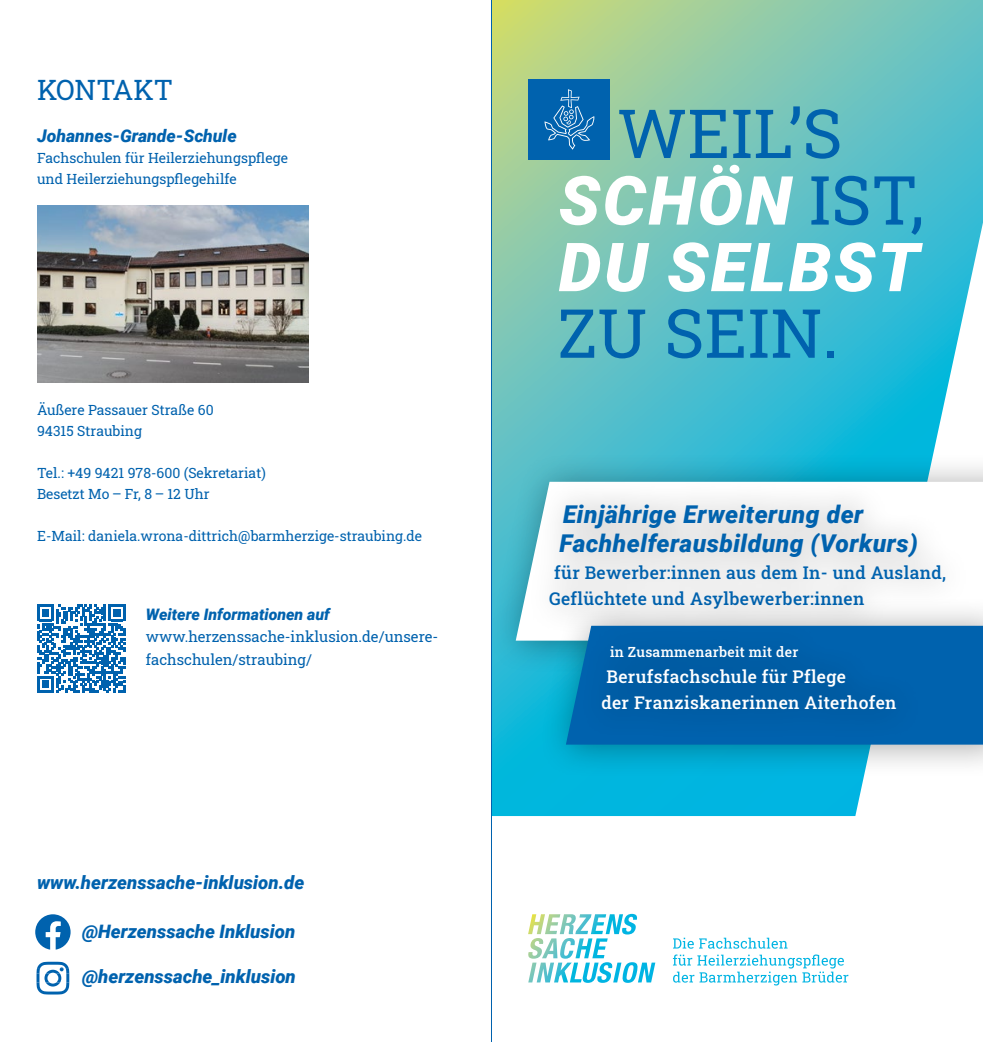
<style>
.page{position:relative;width:983px;height:1042px;background:#fff}
.page>*{position:absolute;margin:0;border:0;box-sizing:border-box;transform-origin:0 0}
.t1{font:italic 900 67.73px/66.5px "Roboto";letter-spacing:.035em;color:#fff}
.t2{font:67.73px "Roboto Slab";color:#0062ae}
.t3{font:28px "Roboto Slab";color:#0062ae}
.t4{font:italic 900 24.5px/29.8px "Roboto";letter-spacing:.02em;color:#0062ae}
.t5{font:italic 900 18.55px "Roboto";color:#0062ae}
.t6{font:500 17.5px/26.2px "Roboto Slab";letter-spacing:.02em;color:#0062ae}
.t7{font:500 17.5px/26.2px "Roboto Slab";letter-spacing:.02em;color:#fff}
.t8{font:italic 900 17.5px "Roboto";color:#0062ae}
.t9{font:italic 900 15.75px "Roboto";color:#0062ae}
.t10{font:14.88px/22.4px "Roboto Slab";color:#0062ae}
.t11{font:14px/21px "Roboto Slab";color:#0062ae}
.t12{font:500 14px "Roboto Slab";letter-spacing:.02em;color:#fff}
.s1{font-family:"Roboto Slab";font-weight:400;font-style:normal;color:#0062ae}
</style>
<div class="page">
<svg style="left:36px;top:962px;width:33px;height:32px"></svg>
<svg style="left:35px;top:914px;width:36px;height:35px"></svg>
<img style="left:37px;top:205px;width:271px;height:177px">
<svg style="left:37px;top:604px;width:88px;height:88px"></svg>
<svg style="left:492px;top:0;width:490px;height:816px;background:#65c4c3"></svg>
<div style="left:528px;top:79px;width:82px;height:81px;background:#0062ae"></div>
<svg style="left:544px;top:89px;width:50px;height:61px"></svg>
<svg style="left:673px;top:937px;width:114px;height:11px"></svg>
<svg style="left:672px;top:954px;width:176px;height:31px"></svg>
<svg style="left:528px;top:914px;width:127px;height:69px"></svg>
<div style="left:488px;top:452px;width:494px;height:222px;background:#000;opacity:.35"></div>
<svg style="left:515px;top:482px;width:467px;height:158px"></svg>
<div style="left:524px;top:478px;width:447px;height:158px;background:#000;opacity:.35"></div>
<div style="left:538px;top:596px;width:444px;height:182px;background:#000;opacity:.35"></div>
<svg style="left:565px;top:626px;width:417px;height:118px;background:#056ab1"></svg>
<div style="left:577px;top:621px;width:346px;height:118px;background:#005fa9"></div>
<hr style="left:491px;top:0;width:1px;height:1042px;background:#0062ae">
<h2 class="t3" style="left:37px;top:71px;width:137px">KONTAKT</h2>
<p class="t8" style="left:37px;top:124px;width:201px">Johannes-Grande-Schule</p>
<p class="t11" style="left:37px;top:147px;width:252px">Fachschulen für Heilerziehungspflege und Heilerziehungspflegehilfe</p>
<p class="t11" style="left:37px;top:399px;width:178px">Äußere Passauer Straße 60<br>94315 Straubing</p>
<p class="t11" style="left:37px;top:462px;width:230px">Tel.: +49 9421 978-600 (Sekretariat)<br>Besetzt Mo – Fr, 8 – 12 Uhr</p>
<p class="t11" style="left:37px;top:525px;width:386px">E-Mail: daniela.wrona-dittrich@barmherzige-straubing.de</p>
<p class="t9" style="left:146px;top:603px;width:185px">Weitere Informationen auf</p>
<p class="t10" style="left:146px;top:625px;width:294px">www.herzenssache-inklusion.de/unsere&shy;fachschulen/straubing/</p>
<h3 class="t5" style="left:37px;top:869px;width:269px">www.herzenssache-inklusion.de</h3>
<h3 class="t5" style="left:82px;top:918px;width:215px">@Herzenssache Inklusion</h3>
<h3 class="t5" style="left:82px;top:963px;width:215px">@herzenssache_inklusion</h3>
<h1 class="t2" style="left:616px;top:87px;width:227px">WEIL’S</h1>
<h1 class="t1" style="left:558px;top:165px;width:366px">SCHÖN <span class="s1">IST,<br></span>DU SELBST</h1>
<h1 class="t2" style="left:557px;top:287px;width:283px">ZU SEIN.</h1>
<h3 class="t4" style="left:559px;top:498px;width:359px">Einjährige Erweiterung der<br>Fachhelferausbildung (Vorkurs)</h3>
<p class="t6" style="left:549px;top:559px;width:398px;text-indent:5px">für Bewerber:innen aus dem In- und Ausland,<br>Geflüchtete und Asylbewerber:innen</p>
<p class="t12" style="left:610px;top:642px;width:190px">in Zusammenarbeit mit der</p>
<p class="t7" style="left:601px;top:663px;width:296px;text-indent:5px">Berufsfachschule für Pflege<br>der Franziskanerinnen Aiterhofen</p>
</div>
